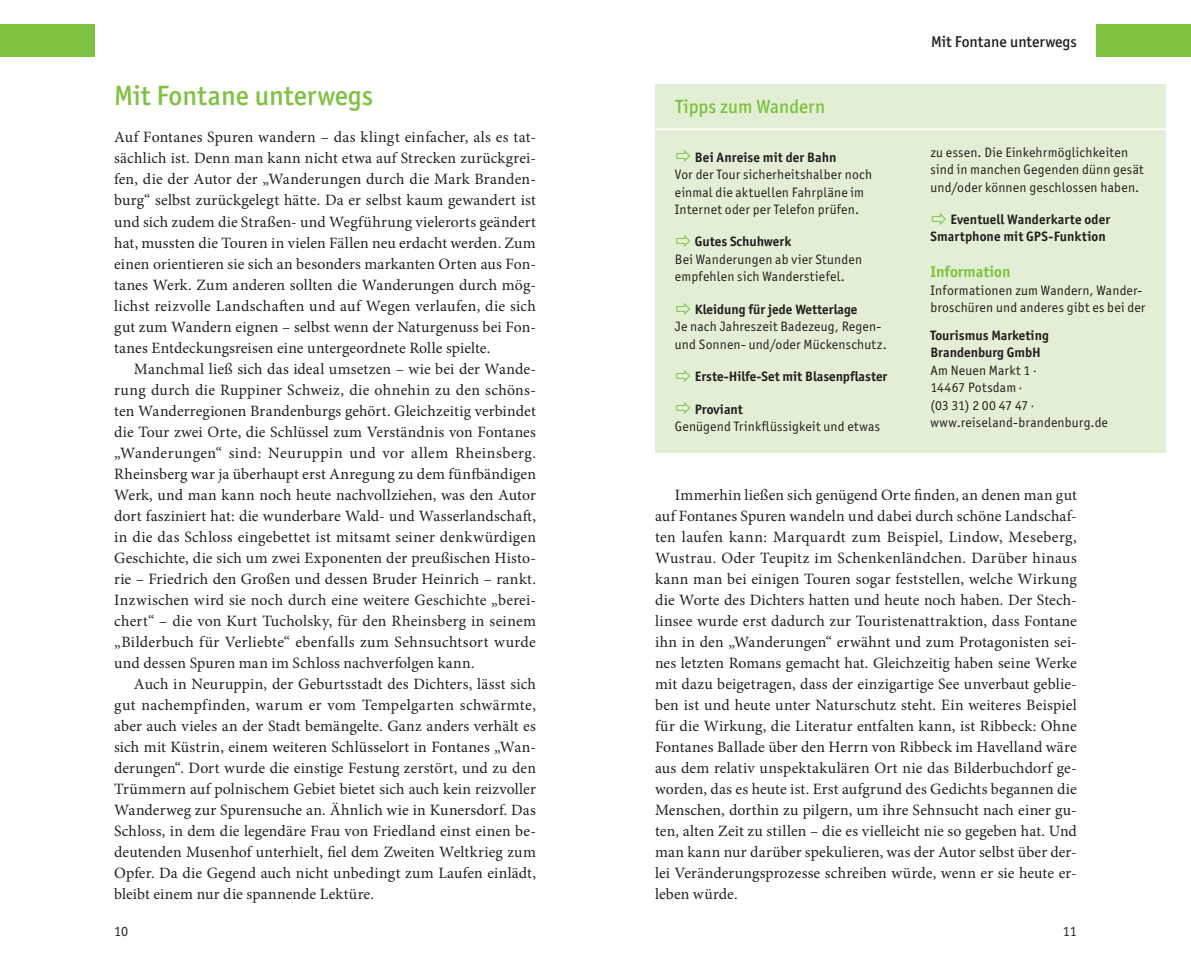
<style>
.page{position:relative;width:1191px;height:968px;background:#fff}
.page>*{position:absolute;margin:0;border:0;box-sizing:border-box;transform-origin:0 0}
.t1{font:500 28px "Officina Sans ITC Pro";color:#7fc241}
.t2{font:500 19.25px "Officina Sans ITC Pro";color:#7fc241}
.t3{font:15.75px/21px "Minion Pro";letter-spacing:.005em;color:#231f20;text-align:justify}
.t4{font:500 15.75px "Officina Sans ITC Pro";color:#231f20}
.t5{font:700 15.75px "Officina Sans ITC Pro";color:#7fc241}
.t6{font:14px "Officina Sans ITC Pro";color:#231f20}
.t7{font:13.65px/17.5px "Officina Sans ITC Pro";letter-spacing:.015em;color:#231f20}
.t8{font:700 13.65px/17.5px "Officina Sans ITC Pro";color:#231f20}
.s1{font-weight:700}
.s2{font-family:"Myriad Pro"}
</style>
<div class="page">
<div style="left:1096px;top:25px;width:95px;height:32px;background:#7fc241"></div>
<div style="left:0;top:25px;width:94px;height:32px;background:#7fc241"></div>
<div style="left:655px;top:85px;width:511px;height:367px;background:#e2efd4"></div>
<hr style="left:655px;top:128px;width:511px;height:2px;background:#fff">
<h1 class="t1" style="left:114px;top:78px;width:260px">Mit Fontane unterwegs</h1>
<p class="t3" style="left:114px;top:127px;width:423px">Auf Fontanes Spuren wandern – das klingt einfacher, als es tat&shy;sächlich ist. Denn man kann nicht etwa auf Strecken zurückgrei&shy;fen, die der Autor der „Wanderungen durch die Mark Branden&shy;burg“ selbst zurückgelegt hätte. Da er selbst kaum gewandert ist und sich zudem die Straßen- und Wegführung vielerorts geändert hat, mussten die Touren in vielen Fällen neu erdacht werden. Zum einen orientieren sie sich an besonders markanten Orten aus Fon&shy;tanes Werk. Zum anderen sollten die Wanderungen durch mög&shy;lichst reizvolle Landschaften und auf Wegen verlaufen, die sich gut zum Wandern eignen – selbst wenn der Naturgenuss bei Fon&shy;tanes Entdeckungsreisen eine untergeordnete Rolle spielte.</p>
<p class="t3" style="left:114px;top:358px;width:423px;text-indent:20px">Manchmal ließ sich das ideal umsetzen – wie bei der Wande&shy;rung durch die Ruppiner Schweiz, die ohnehin zu den schöns&shy;ten Wanderregionen Brandenburgs gehört. Gleichzeitig verbindet die Tour zwei Orte, die Schlüssel zum Verständnis von Fontanes „Wanderungen“ sind: Neuruppin und vor allem Rheinsberg.<br>Rheinsberg war ja überhaupt erst Anregung zu dem fünfbändigen Werk, und man kann noch heute nachvollziehen, was den Autor dort fasziniert hat: die wunderbare Wald- und Wasserlandschaft, in die das Schloss eingebettet ist mitsamt seiner denkwürdigen Geschichte, die sich um zwei Exponenten der preußischen Histo&shy;rie – Friedrich den Großen und dessen Bruder Heinrich – rankt.<br>Inzwischen wird sie noch durch eine weitere Geschichte „berei&shy;chert“ – die von Kurt Tucholsky, für den Rheinsberg in seinem „Bilderbuch für Verliebte“ ebenfalls zum Sehnsuchtsort wurde und dessen Spuren man im Schloss nachverfolgen kann.</p>
<p class="t3" style="left:114px;top:673px;width:423px;text-indent:20px">Auch in Neuruppin, der Geburtsstadt des Dichters, lässt sich gut nachempfinden, warum er vom Tempelgarten schwärmte, aber auch vieles an der Stadt bemängelte. Ganz anders verhält es sich mit Küstrin, einem weiteren Schlüsselort in Fontanes „Wan&shy;derungen“. Dort wurde die einstige Festung zerstört, und zu den Trümmern auf polnischem Gebiet bietet sich auch kein reizvoller Wanderweg zur Spurensuche an. Ähnlich wie in Kunersdorf. Das Schloss, in dem die legendäre Frau von Friedland einst einen be&shy;deutenden Musenhof unterhielt, fiel dem Zweiten Weltkrieg zum Opfer. Da die Gegend auch nicht unbedingt zum Laufen einlädt, bleibt einem nur die spannende Lektüre.</p>
<p class="t2" style="left:675px;top:95px;width:151px">Tipps zum Wandern</p>
<p class="t8" style="left:695px;top:148px;width:143px">Bei Anreise mit der Bahn</p>
<p class="t7" style="left:675px;top:165px;width:199px">Vor der Tour sicherheitshalber noch einmal die aktuellen Fahrpläne im<br>Internet oder per Telefon prüfen.</p>
<p class="t8" style="left:695px;top:233px;width:98px">Gutes Schuhwerk</p>
<p class="t7" style="left:675px;top:250px;width:189px">Bei Wanderungen ab vier Stunden empfehlen sich Wanderstiefel.</p>
<p class="t8" style="left:695px;top:300px;width:164px">Kleidung für jede Wetterlage</p>
<p class="t7" style="left:675px;top:318px;width:213px">Je nach Jahreszeit Badezeug, Regen&shy;und Sonnen- und/oder Mückenschutz.</p>
<p class="t8" style="left:695px;top:368px;width:194px">Erste-Hilfe-Set mit Blasenpflaster</p>
<p class="t8" style="left:695px;top:400px;width:50px">Proviant</p>
<p class="t7" style="left:675px;top:418px;width:207px">Genügend Trinkflüssigkeit und etwas</p>
<p class="t4" style="left:931px;top:32px;width:147px">Mit Fontane unterwegs</p>
<p class="t7" style="left:930px;top:143px;width:215px">zu essen. Die Einkehrmöglichkeiten sind in manchen Gegenden dünn gesät und/oder können geschlossen haben.</p>
<p class="t8" style="left:930px;top:210px;width:181px;text-indent:20px">Eventuell Wanderkarte oder<br>Smartphone mit GPS-Funktion</p>
<p class="t5" style="left:930px;top:262px;width:81px">Information</p>
<p class="t7" style="left:930px;top:281px;width:216px">Informationen zum Wandern, Wander&shy;broschüren und anderes gibt es bei der</p>
<p class="t7" style="left:930px;top:326px;width:179px"><span class="s1">Tourismus Marketing<br>Brandenburg GmbH<br></span>Am Neuen Markt 1 <span class="s2">·<br></span>14467 Potsdam <span class="s2">·<br></span>(03 31) 2 00 47 47 <span class="s2">· </span>www.reiseland-brandenburg.de</p>
<p class="t3" style="left:655px;top:484px;width:423px;text-indent:20px">Immerhin ließen sich genügend Orte finden, an denen man gut auf Fontanes Spuren wandeln und dabei durch schöne Landschaf&shy;ten laufen kann: Marquardt zum Beispiel, Lindow, Meseberg, Wustrau. Oder Teupitz im Schenkenländchen. Darüber hinaus kann man bei einigen Touren sogar feststellen, welche Wirkung die Worte des Dichters hatten und heute noch haben. Der Stech&shy;linsee wurde erst dadurch zur Touristenattraktion, dass Fontane ihn in den „Wanderungen“ erwähnt und zum Protagonisten sei&shy;nes letzten Romans gemacht hat. Gleichzeitig haben seine Werke mit dazu beigetragen, dass der einzigartige See unverbaut geblie&shy;ben ist und heute unter Naturschutz steht. Ein weiteres Beispiel für die Wirkung, die Literatur entfalten kann, ist Ribbeck: Ohne Fontanes Ballade über den Herrn von Ribbeck im Havelland wäre aus dem relativ unspektakulären Ort nie das Bilderbuchdorf ge&shy;worden, das es heute ist. Erst aufgrund des Gedichts begannen die Menschen, dorthin zu pilgern, um ihre Sehnsucht nach einer gu&shy;ten, alten Zeit zu stillen – die es vielleicht nie so gegeben hat. Und man kann nur darüber spekulieren, was der Autor selbst über der&shy;lei Veränderungsprozesse schreiben würde, wenn er sie heute er&shy;leben würde.</p>
<p class="t6" style="left:114px;top:922px;width:15px">10</p>
<p class="t6" style="left:1062px;top:922px;width:15px">11</p>
</div>
